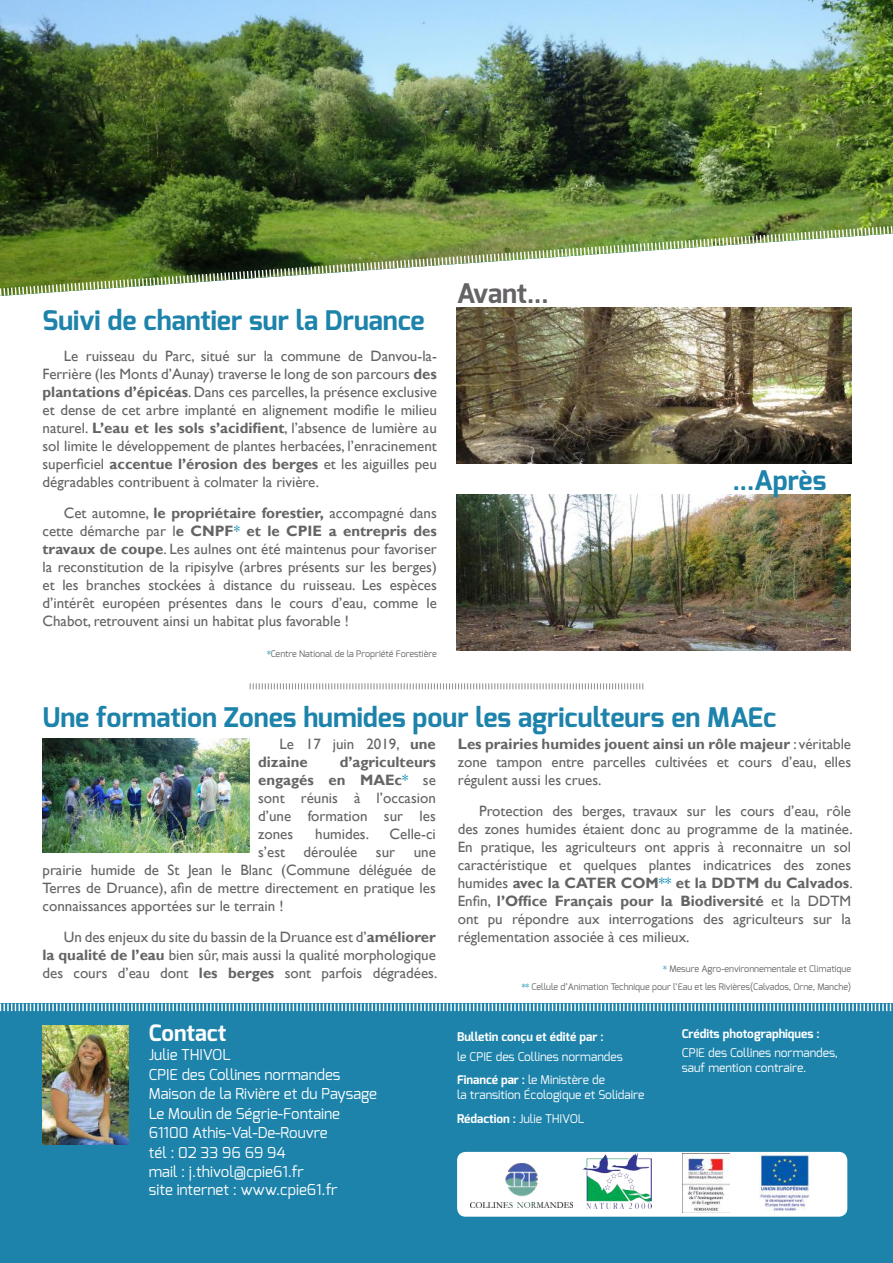
<style>
.page{position:relative;width:893px;height:1263px;background:#fff}
.page>*{position:absolute;margin:0;border:0;box-sizing:border-box;transform-origin:0 0}
.t1{font:700 27px "Exo";color:#1d83ab}
.t2{font:700 27px "Exo";letter-spacing:-.01em;color:#656365}
.t3{font:700 22.5px "Exo";color:#fff}
.t4{font:15px/18px "Gill Sans";color:#656365;text-align:justify}
.t5{font:15px/19.5px "Exo";color:#fff}
.t6{font:12px/23.5px "Exo";color:#fff}
.t7{font:700 12px "Exo";color:#fff}
.t8{font:9px/18px "Exo";color:#656365;text-align:right}
.s1{font-weight:700}
.s2{color:#0086ad}
.s3{font-family:"Gill Sans";color:#0086ad}
</style>
<div class="page">
<div style="left:0;top:1003px;width:893px;height:260px;background:#1d83ab"></div>
<div style="left:457px;top:1152px;width:390px;height:65px;background:#fff;border-radius:9px"></div>
<img style="left:0;top:0;width:893px;height:296px">
<img style="left:43px;top:1026px;width:86px;height:118px">
<img style="left:583px;top:1153px;width:69px;height:56px">
<img style="left:759px;top:1153px;width:50px;height:58px">
<img style="left:471px;top:1164px;width:101px;height:44px">
<img style="left:457px;top:307px;width:394px;height:156px">
<img style="left:457px;top:495px;width:393px;height:156px">
<img style="left:683px;top:1153px;width:46px;height:60px">
<svg style="left:250px;top:683px;width:393px;height:6px"></svg>
<img style="left:43px;top:738px;width:207px;height:114px">
<h1 class="t1" style="left:43px;top:303px;width:384px">Suivi de chantier sur la Druance</h1>
<p class="t4" style="left:43px;top:347px;width:396px;text-indent:21px">Le ruisseau du Parc, situé sur la commune de Danvou-la-Ferrière (les Monts d’Aunay) traverse le long de son parcours <span class="s1">des plantations d’épicéas</span>. Dans ces parcelles, la présence exclusive et dense de cet arbre implanté en alignement modifie le milieu naturel. <span class="s1">L’eau et les sols s’acidifient</span>, l’absence de lumière au sol limite le développement de plantes herbacées, l’enracinement superficiel <span class="s1">accentue l’érosion des berges</span> et les aiguilles peu dégradables contribuent à colmater la rivière.</p>
<p class="t4" style="left:43px;top:504px;width:396px;text-indent:21px">Cet automne, <span class="s1">le propriétaire forestier,</span> accompagné dans cette démarche par l<span class="s1">e CNPF</span><span class="s2">*</span> <span class="s1">et le CPIE a entrepris des travaux de coupe</span>. Les aulnes ont été maintenus pour favoriser la reconstitution de la ripisylve (arbres présents sur les berges) et les branches stockées à distance du ruisseau. Les espèces d’intérêt européen présentes dans le cours d’eau, comme le Chabot, retrouvent ainsi un habitat plus favorable !</p>
<p class="t8" style="left:267px;top:644px;width:171px"><span class="s3">*</span>Centre National de la Propriété Forestière</p>
<h1 class="t2" style="left:457px;top:276px;width:93px">Avant...</h1>
<h1 class="t1" style="left:733px;top:463px;width:95px">...Après</h1>
<h1 class="t1" style="left:43px;top:700px;width:736px">Une formation Zones humides pour les agriculteurs en MAEc</h1>
<p class="t4" style="left:258px;top:735px;width:179px;text-indent:21px">Le 17 juin 2019, <span class="s1">une dizaine</span></p>
<p class="t4" style="left:258px;top:753px;width:179px;text-indent:82px"><span class="s1">d’agriculteurs engagés en MAEc</span><span class="s2">*</span> se sont réunis à l’occasion d’une formation sur les zones</p>
<p class="t4" style="left:315px;top:825px;width:55px">humides.</p>
<p class="t4" style="left:390px;top:825px;width:48px">Celle-ci</p>
<p class="t4" style="left:258px;top:843px;width:179px">s’est déroulée sur une</p>
<p class="t4" style="left:43px;top:861px;width:395px">prairie humide de St Jean le Blanc (Commune déléguée de</p>
<p class="t4" style="left:43px;top:879px;width:395px">Terres de Druance), afin de mettre directement en pratique les</p>
<p class="t4" style="left:43px;top:897px;width:243px">connaissances apportées sur le terrain !</p>
<p class="t4" style="left:43px;top:928px;width:396px;text-indent:21px">Un des enjeux du site du bassin de la Druance est d’<span class="s1">améliorer la qualité de l’eau</span> bien sûr, mais aussi la qualité morphologique des cours d’eau dont <span class="s1">les berges</span> sont parfois dégradées.</p>
<h2 class="t3" style="left:149px;top:1018px;width:79px">Contact</h2>
<p class="t5" style="left:149px;top:1045px;width:230px">Julie THIVOL<br>CPIE des Collines normandes<br>Maison de la Rivière et du Paysage<br>Le Moulin de Ségrie-Fontaine<br>61100 Athis-Val-De-Rouvre<br>tél : 02 33 96 69 94<br>mail : j.thivol@cpie61.fr</p>
<p class="t5" style="left:149px;top:1180px;width:190px">site internet : www.cpie61.fr</p>
<p class="t4" style="left:458px;top:735px;width:395px"><span class="s1">Les prairies humides jouent ainsi un rôle majeur</span> : véritable zone tampon entre parcelles cultivées et cours d’eau, elles régulent aussi les crues.</p>
<p class="t4" style="left:458px;top:802px;width:396px;text-indent:21px">Protection des berges, travaux sur les cours d’eau, rôle des zones humides étaient donc au programme de la matinée.<br>En pratique, les agriculteurs ont appris à reconnaitre un sol caractéristique et quelques plantes indicatrices des zones humides <span class="s1">avec la CATER COM</span><span class="s2">**</span> <span class="s1">et la DDTM du Calvados</span>.<br>Enfin, <span class="s1">l’Office Français pour la Biodiversité</span> et la DDTM ont pu répondre aux interrogations des agriculteurs sur la réglementation associée à ces milieux.</p>
<p class="t8" style="left:522px;top:960px;width:331px"><span class="s3">*</span> Mesure Agro-environnementale et Climatique<br><span class="s3">**</span> Cellule d’Animation Technique pour l’Eau et les Rivières(Calvados, Orne, Manche)</p>
<p class="t7" style="left:457px;top:1029px;width:148px">Bulletin conçu et édité par :</p>
<p class="t6" style="left:457px;top:1044px;width:167px">le CPIE des Collines normandes<br><span class="s1">Financé par :</span> le Ministère de</p>
<p class="t6" style="left:457px;top:1083px;width:189px">la transition Écologique et Solidaire<br><span class="s1">Rédaction :</span> Julie THIVOL</p>
<p class="t7" style="left:682px;top:1026px;width:140px">Crédits photographiques :</p>
<p class="t6" style="left:682px;top:1045px;width:158px;line-height:15px">CPIE des Collines normandes, sauf mention contraire.</p>
</div>
